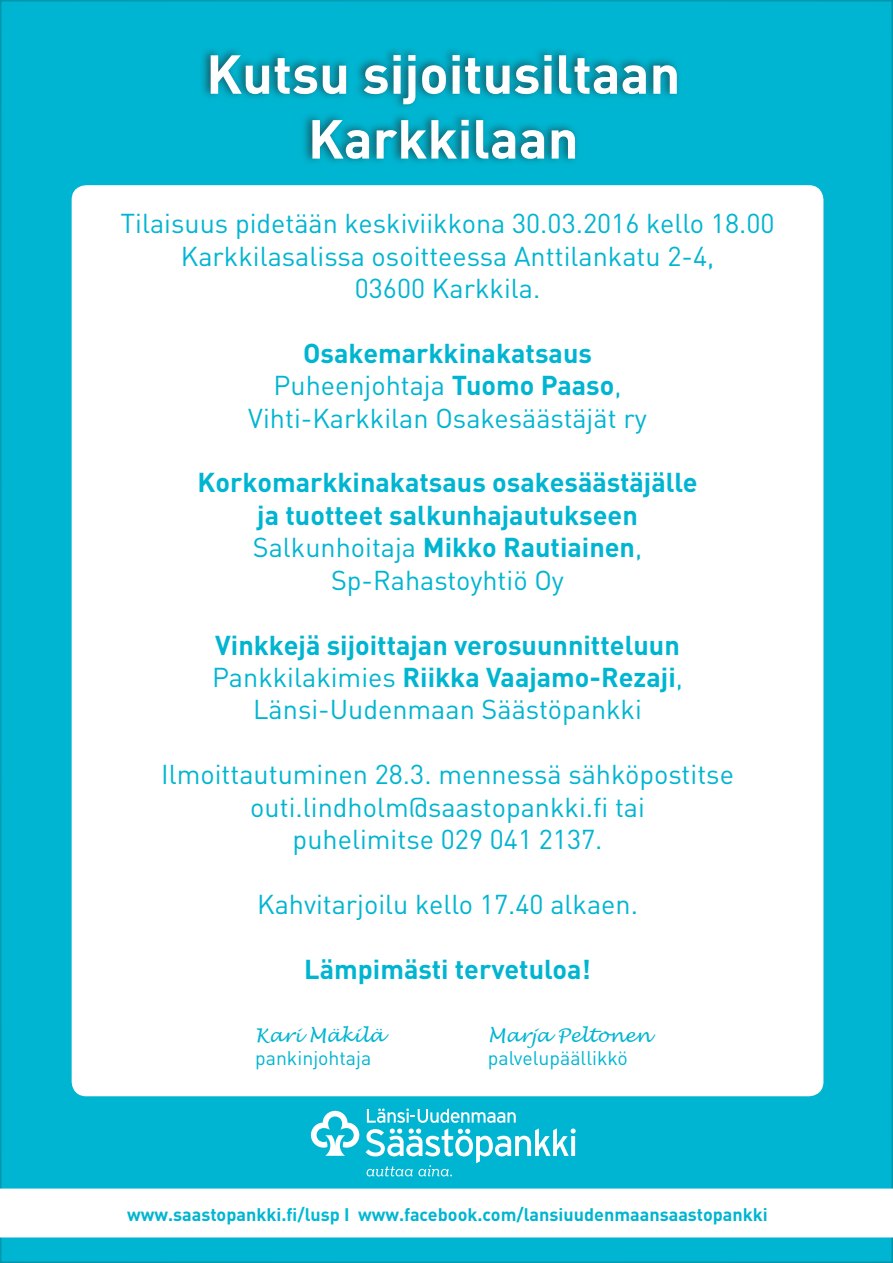
<style>
.page{position:relative;width:893px;height:1263px;background:#fff}
.page>*{position:absolute;margin:0;border:0;box-sizing:border-box;transform-origin:0 0}
.t1{font:700 54px "DINOT";color:#fff}
.t2{font:27px/32.4px "DINOT";color:#00b5d1;text-align:center}
.t3{font:700 27px "DINOT";color:#00b5d1}
.t4{font:19.5px "DINOT";color:#00b5d1}
.t5{font:italic 18.75px "Lucida Handwriting";color:#00b5d1}
.t6{font:700 18px "DINOT";color:#00b5d1}
.s1{font-weight:700}
.s2{font-weight:400}
.s3{color:#00b9d4}
</style>
<div class="page">
<div style="left:1px;top:1px;width:891px;height:1261px;background:#00b5d1"></div>
<div style="left:1px;top:1189px;width:891px;height:48px;background:#fff"></div>
<div style="left:0;top:1188px;width:893px;height:49px;border:2px solid #fff"></div>
<div style="left:72px;top:186px;width:751px;height:909px;background:#fff;border-radius:14px"></div>
<svg style="left:311px;top:1111px;width:48px;height:45px"></svg>
<svg style="left:366px;top:1108px;width:210px;height:68px"></svg>
<div style="left:199px;top:46px;width:482px;height:120px;background:#231f20;opacity:.6"></div>
<p class="t1" style="left:206px;top:38px;width:476px">Kutsu sijoitusiltaan</p>
<p class="t1" style="left:308px;top:102px;width:272px">Karkkilaan</p>
<p class="t2" style="left:120px;top:206px;width:656px">Tilaisuus pidetään keskiviikkona 30.03.2016 kello 18.00<br>Karkkilasalissa osoitteessa Anttilankatu 2-4,</p>
<p class="t2" style="left:355px;top:271px;width:187px">03600 Karkkila.</p>
<p class="t3" style="left:303px;top:335px;width:290px">Osakemarkkinakatsaus</p>
<p class="t2" style="left:273px;top:368px;width:350px">Puheenjohtaja <span class="s1">Tuomo Paaso</span>,</p>
<p class="t2" style="left:248px;top:401px;width:400px">Vihti-Karkkilan Osakesäästäjät ry</p>
<p class="t3" style="left:198px;top:464px;width:501px">Korkomarkkinakatsaus osakesäästäjälle</p>
<p class="t3" style="left:257px;top:497px;width:382px">ja tuotteet salkunhajautukseen</p>
<p class="t3" style="left:253px;top:529px;width:391px"><span class="s2">Salkunhoitaja</span> Mikko Rautiainen<span class="s2">,</span></p>
<p class="t2" style="left:331px;top:563px;width:234px">Sp-Rahastoyhtiö Oy</p>
<p class="t3" style="left:215px;top:626px;width:466px">Vinkkejä sijoittajan verosuunnitteluun</p>
<p class="t3" style="left:212px;top:659px;width:472px"><span class="s2">Pankkilakimies</span> Riikka Vaajamo-Rezaji<span class="s2">,</span></p>
<p class="t2" style="left:253px;top:692px;width:390px">Länsi-Uudenmaan Säästöpankki</p>
<p class="t2" style="left:161px;top:757px;width:574px">Ilmoittautuminen 28.3. mennessä sähköpostitse</p>
<p class="t2" style="left:250px;top:789px;width:396px">outi.lindholm@saastopankki.fi tai</p>
<p class="t2" style="left:293px;top:822px;width:311px">puhelimitse 029 041 2137.</p>
<p class="t2" style="left:257px;top:887px;width:382px">Kahvitarjoilu kello 17.40 alkaen.</p>
<p class="t3" style="left:304px;top:950px;width:288px">Lämpimästi tervetuloa!</p>
<p class="t5" style="left:255px;top:1024px;width:130px">Kari Mäkilä</p>
<p class="t4" style="left:255px;top:1045px;width:118px">pankinjohtaja</p>
<p class="t5" style="left:488px;top:1024px;width:164px">Marja Peltonen</p>
<p class="t4" style="left:488px;top:1045px;width:142px">palvelupäällikkö</p>
<p class="t6" style="left:127px;top:1202px;width:642px">www.saastopankki<span class="s3">.fi/lusp I w</span>ww.facebook.com/lansiuudenmaansaastopankki</p>
</div>
